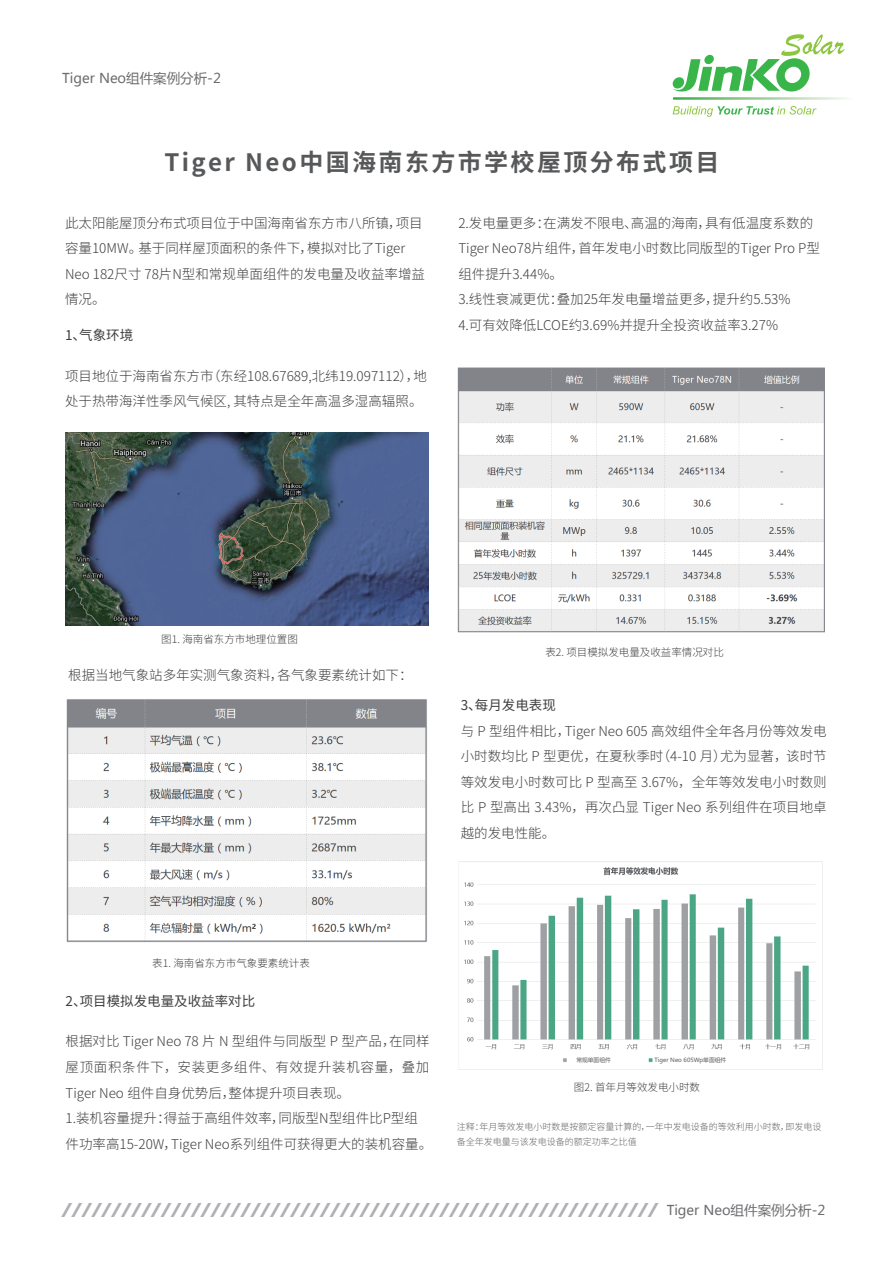
<style>
.page{position:relative;width:893px;height:1263px;background:#fff}
.page>*{position:absolute;margin:0;border:0;box-sizing:border-box;transform-origin:0 0}
.t1{font:700 24px "Noto Sans Hans";letter-spacing:.1em;color:#57585a}
.t2{font:700 16.05px "Microsoft Ya Hei";color:#aeb0b3;scale:1.31 1}
.t3{font:300 13.5px/25.5px "Noto Sans Hans";color:#3e3e3f}
.t4{font:13.5px "Microsoft Ya Hei";color:#6c6d70}
.t5{font:13.5px "Noto Sans Hans";color:#3e3e3f}
.t6{font:300 10.5px "Noto Sans Hans";color:#3e3e3f}
.t7{font:300 9px/15px "Noto Sans Hans";color:#606264}
.t8{font:5.7px "Microsoft Ya Hei";color:#595b5d}
</style>
<div class="page">
<svg style="left:673px;top:97px;width:181px;height:3px"></svg>
<svg style="left:672px;top:34px;width:172px;height:58px"></svg>
<svg style="left:673px;top:106px;width:143px;height:11px"></svg>
<img style="left:66px;top:699px;width:361px;height:243px">
<img style="left:459px;top:861px;width:364px;height:209px">
<img style="left:66px;top:433px;width:362px;height:193px">
<img style="left:457px;top:367px;width:368px;height:266px">
<div style="left:569px;top:1055px;width:71px;height:10px;background:#fff"></div>
<div style="left:654px;top:1055px;width:75px;height:10px;background:#fff"></div>
<p class="t4" style="left:62px;top:69px;width:160px">Tiger Neo组件案例分析-2</p>
<h1 class="t1" style="left:164px;top:149px;width:557px">Tiger Neo中国海南东方市学校屋顶分布式项目</h1>
<p class="t3" style="left:65px;top:210px;width:361px">此太阳能屋顶分布式项目位于中国海南省东方市八所镇，项目容量10MW。基于同样屋顶面积的条件下，模拟对比了Tiger<br>Neo 182尺寸 78片N型和常规单面组件的发电量及收益率增益情况。</p>
<p class="t5" style="left:65px;top:327px;width:70px">1、气象环境</p>
<p class="t3" style="left:65px;top:363px;width:363px">项目地位于海南省东方市（东经108.67689,北纬19.097112），地处于热带海洋性季风气候区, 其特点是全年高温多湿高辐照。</p>
<p class="t3" style="left:458px;top:210px;width:363px">2.发电量更多：在满发不限电、高温的海南，具有低温度系数的<br>Tiger Neo78片组件，首年发电小时数比同版型的Tiger Pro P型组件提升3.44%。<br>3.线性衰减更优：叠加25年发电量增益更多，提升约5.53%<br>4.可有效降低LCOE约3.69%并提升全投资收益率3.27%</p>
<p class="t6" style="left:161px;top:633px;width:138px">图1. 海南省东方市地理位置图</p>
<p class="t3" style="left:68px;top:663px;width:346px">根据当地气象站多年实测气象资料，各气象要素统计如下：</p>
<p class="t6" style="left:545px;top:647px;width:180px">表2. 项目模拟发电量及收益率情况对比</p>
<p class="t5" style="left:461px;top:697px;width:97px">3、每月发电表现</p>
<p class="t3" style="left:461px;top:718px;width:368px;text-align:justify">与 P 型组件相比，Tiger Neo 605 高效组件全年各月份等效发电小时数均比 P 型更优，在夏秋季时（4-10 月）尤为显著，该时节等效发电小时数可比 P 型高至 3.67%，全年等效发电小时数则比 P 型高出 3.43%，再次凸显 Tiger Neo 系列组件在项目地卓越的发电性能。</p>
<p class="t6" style="left:152px;top:957px;width:159px">表1. 海南省东方市气象要素统计表</p>
<p class="t5" style="left:66px;top:993px;width:191px">2、项目模拟发电量及收益率对比</p>
<p class="t3" style="left:66px;top:1029px;width:368px">根据对比 Tiger Neo 78 片 N 型组件与同版型 P 型产品，在同样屋顶面积条件下，安装更多组件、有效提升装机容量，叠加Tiger Neo 组件自身优势后，整体提升项目表现。<br>1.装机容量提升：得益于高组件效率，同版型N型组件比P型组件功率高15-20W，Tiger Neo系列组件可获得更大的装机容量。</p>
<p class="t8" style="left:576px;top:1056px;width:36px">常规单面组件</p>
<p class="t8" style="left:655px;top:1056px;width:73px">Tiger Neo 605Wp单面组件</p>
<p class="t6" style="left:574px;top:1081px;width:128px">图2. 首年月等效发电小时数</p>
<p class="t7" style="left:457px;top:1119px;width:366px">注释：年月等效发电小时数是按额定容量计算的，一年中发电设备的等效利用小时数，即发电设备全年发电量与该发电设备的额定功率之比值</p>
<p class="t2" style="left:62px;top:1198px;width:456px">////////////////////////////////////////////////////////////</p>
<p class="t4" style="left:667px;top:1201px;width:160px">Tiger Neo组件案例分析-2</p>
</div>
